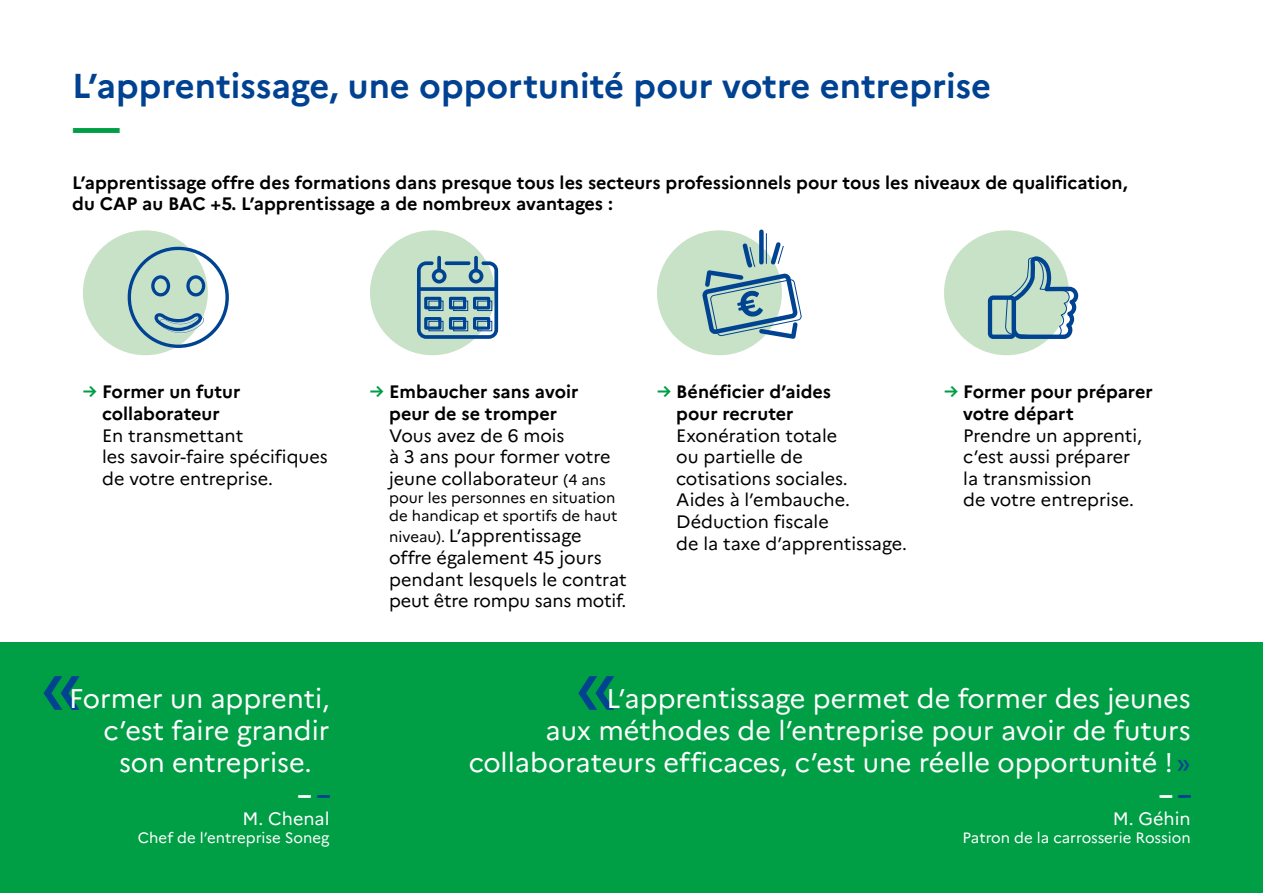
<style>
.page{position:relative;width:1263px;height:893px;background:#fff}
.page>*{position:absolute;margin:0;border:0;box-sizing:border-box;transform-origin:0 0}
.t1{font:84.45px "Marianne";color:#004391}
.t2{font:700 45px "Marianne";color:#009e45}
.t3{font:700 34.5px "Marianne";color:#004291}
.t4{font:27px/32.4px "Marianne";color:#fff;text-align:right}
.t5{font:700 25.5px "Marianne";color:#fff}
.t6{font:18px/21.6px "Marianne";color:#000}
.t7{font:700 18px/21.6px "Marianne";color:#000}
.t8{font:18px "Marianne";color:#fff}
.t9{font:15px/18px "Marianne";color:#000}
.t10{font:15px "Marianne";color:#fff}
.s1{color:#009e45}
.s2{font-size:15px}
.s3{color:#004391}
</style>
<div class="page">
<div style="left:0;top:642px;width:1263px;height:251px;background:#009e45"></div>
<div style="left:83px;top:230px;width:125px;height:125px;background:#c8e2c7;border-radius:50%"></div>
<div style="left:370px;top:230px;width:125px;height:125px;background:#c8e2c7;border-radius:50%"></div>
<div style="left:657px;top:230px;width:125px;height:125px;background:#c8e2c7;border-radius:50%"></div>
<div style="left:944px;top:230px;width:125px;height:125px;background:#c8e2c7;border-radius:50%"></div>
<svg style="left:417px;top:256px;width:81px;height:83px"></svg>
<svg style="left:699px;top:229px;width:103px;height:113px"></svg>
<svg style="left:988px;top:256px;width:90px;height:83px"></svg>
<svg style="left:127px;top:245px;width:102px;height:105px"></svg>
<h3 class="t3" style="left:72px;top:65px;width:920px">L’apprentissage, une opportunité pour votre entreprise</h3>
<h2 class="t2" style="left:72px;top:98px;width:50px">—</h2>
<p class="t7" style="left:72px;top:171px;width:1057px">L’apprentissage offre des formations dans presque tous les secteurs professionnels pour tous les niveaux de qualification, du CAP au BAC +5. L’apprentissage a de nombreux avantages :</p>
<p class="t7" style="left:83px;top:381px;width:159px;text-align:center"><span class="s1">→</span> Former un futur collaborateur</p>
<p class="t6" style="left:102px;top:424px;width:227px">En transmettant<br>les savoir-faire spécifiques de votre entreprise.</p>
<p class="t7" style="left:370px;top:381px;width:210px;text-align:center"><span class="s1">→</span> Embaucher sans avoir peur de se tromper</p>
<p class="t6" style="left:389px;top:424px;width:223px">Vous avez de 6 mois<br>à 3 ans pour former votre jeune collaborateur <span class="s2">(4 ans</span></p>
<p class="t9" style="left:389px;top:488px;width:230px">pour les personnes en situation de handicap et sportifs de haut</p>
<p class="t6" style="left:389px;top:525px;width:239px"><span class="s2">niveau).</span> L’apprentissage offre également 45 jours pendant lesquels le contrat peut être rompu sans motif.</p>
<p class="t7" style="left:676px;top:381px;width:156px;text-indent:-19px"><span class="s1">→</span> Bénéficier d’aides pour recruter</p>
<p class="t6" style="left:676px;top:424px;width:232px">Exonération totale<br>ou partielle de<br>cotisations sociales.<br>Aides à l’embauche.<br>Déduction fiscale<br>de la taxe d’apprentissage.</p>
<p class="t7" style="left:963px;top:381px;width:191px;text-indent:-19px"><span class="s1">→</span> Former pour préparer votre départ</p>
<p class="t6" style="left:963px;top:424px;width:180px">Prendre un apprenti, c’est aussi préparer la transmission<br>de votre entreprise.</p>
<h1 class="t1" style="left:39px;top:641px;width:46px">«</h1>
<h3 class="t4" style="left:69px;top:682px;width:262px">Former un apprenti, c’est faire grandir</h3>
<h1 class="t1" style="left:574px;top:641px;width:46px">«</h1>
<h3 class="t4" style="left:119px;top:746px;width:212px">son entreprise.<span class="s1">»</span></h3>
<h3 class="t5" style="left:298px;top:778px;width:34px">–<span class="s3">–</span></h3>
<p class="t8" style="left:242px;top:807px;width:89px">M. Chenal</p>
<p class="t10" style="left:138px;top:828px;width:193px">Chef de l’entreprise Soneg</p>
<h3 class="t4" style="left:469px;top:682px;width:723px">L’apprentissage permet de former des jeunes<br>aux méthodes de l’entreprise pour avoir de futurs collaborateurs efficaces, c’est une réelle opportunité !<span class="s3">»</span></h3>
<h3 class="t5" style="left:1159px;top:778px;width:34px">–<span class="s3">–</span></h3>
<p class="t8" style="left:1113px;top:807px;width:79px">M. Géhin</p>
<p class="t10" style="left:963px;top:828px;width:230px">Patron de la carrosserie Rossion</p>
</div>
